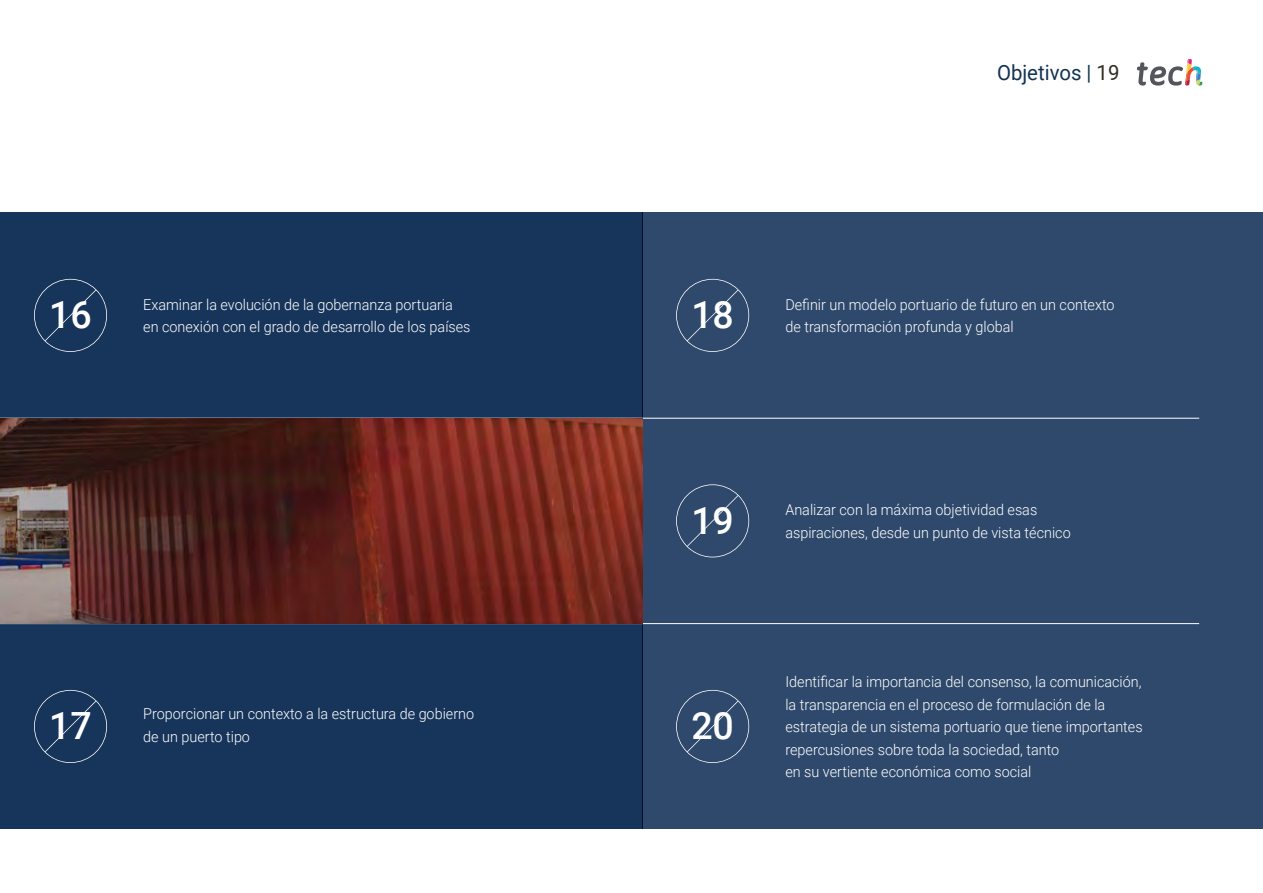
<style>
.page{position:relative;width:1263px;height:893px;background:#fff}
.page>*{position:absolute;margin:0;border:0;box-sizing:border-box;transform-origin:0 0}
.t1{font:500 37.5px "Roboto";color:#fff}
.t2{font:21px "Roboto";color:#123352}
.t3{font:300 15px/22.5px "Roboto";color:#fff;scale:.96 1}
.s1{color:#312e20}
</style>
<div class="page">
<div style="left:0;top:213px;width:642px;height:616px;background:#17355b"></div>
<div style="left:642px;top:213px;width:621px;height:616px;background:#2e496b"></div>
<svg style="left:676px;top:279px;width:73px;height:73px"></svg>
<svg style="left:676px;top:484px;width:73px;height:73px"></svg>
<svg style="left:34px;top:279px;width:73px;height:73px"></svg>
<svg style="left:676px;top:690px;width:73px;height:73px"></svg>
<hr style="left:0;top:418px;width:1199px;height:1px;background:#fff">
<hr style="left:0;top:623px;width:1199px;height:1px;background:#fff">
<img style="left:0;top:418px;width:642px;height:206px">
<svg style="left:34px;top:690px;width:73px;height:73px"></svg>
<svg style="left:1137px;top:59px;width:65px;height:27px"></svg>
<h2 class="t2" style="left:997px;top:57px;width:124px">Objetivos | <span class="s1">19</span></h2>
<h1 class="t1" style="left:49px;top:288px;width:44px">16</h1>
<p class="t3" style="left:143px;top:293px;width:342px">Examinar la evolución de la gobernanza portuaria en conexión con el grado de desarrollo de los países</p>
<h1 class="t1" style="left:691px;top:288px;width:44px">18</h1>
<p class="t3" style="left:785px;top:293px;width:344px">Definir un modelo portuario de futuro en un contexto de transformación profunda y global</p>
<h1 class="t1" style="left:691px;top:494px;width:44px">19</h1>
<p class="t3" style="left:785px;top:498px;width:299px">Analizar con la máxima objetividad esas aspiraciones, desde un punto de vista técnico</p>
<p class="t3" style="left:143px;top:702px;width:346px">Proporcionar un contexto a la estructura de gobierno de un puerto tipo</p>
<h1 class="t1" style="left:49px;top:699px;width:44px">17</h1>
<h1 class="t1" style="left:691px;top:699px;width:44px">20</h1>
<p class="t3" style="left:785px;top:670px;width:374px">Identificar la importancia del consenso, la comunicación, la transparencia en el proceso de formulación de la estrategia de un sistema portuario que tiene importantes repercusiones sobre toda la sociedad, tanto<br>en su vertiente económica como social</p>
</div>
